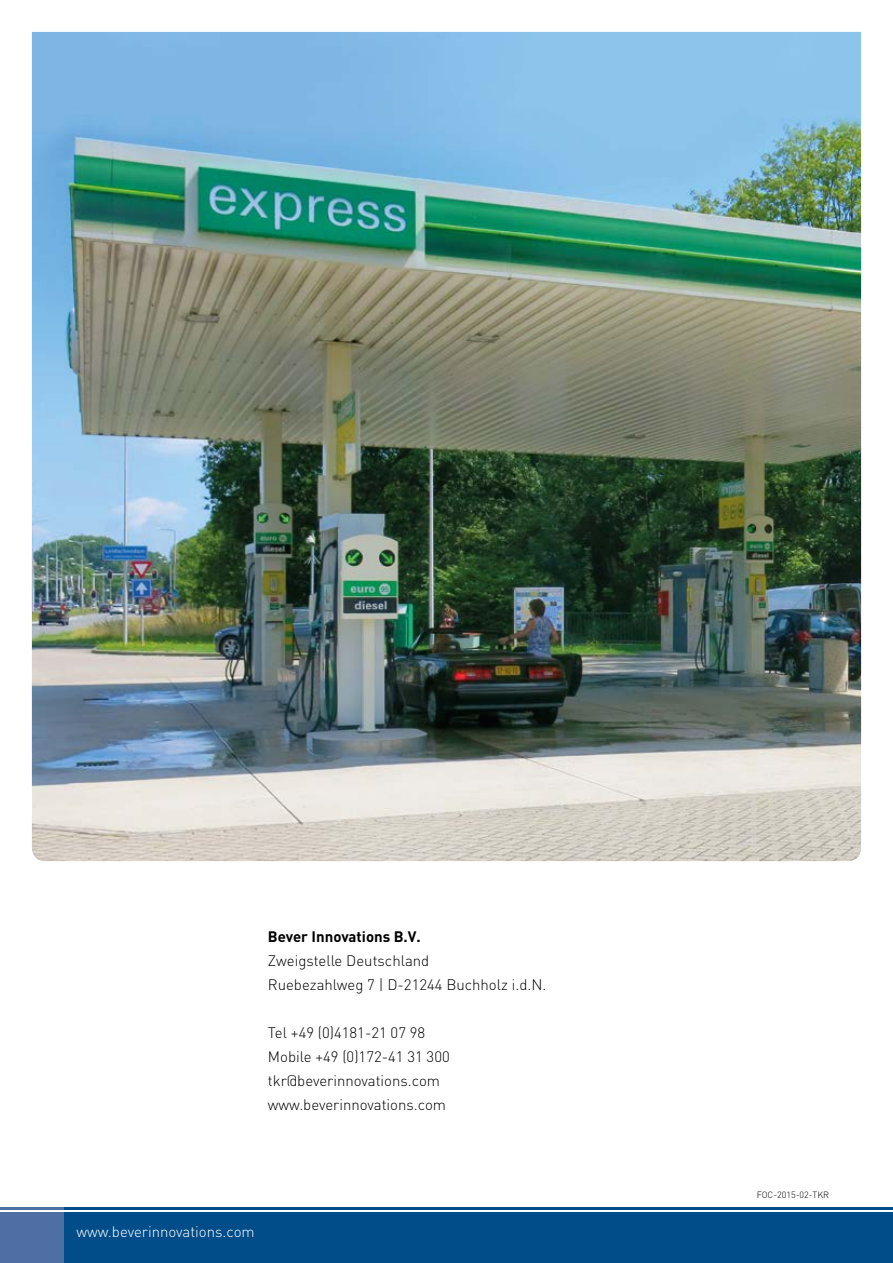
<style>
.page{position:relative;width:893px;height:1263px;background:#fff}
.page>*{position:absolute;margin:0;border:0;box-sizing:border-box;transform-origin:0 0}
.t1{font:300 15px/24px "DIN";color:#000}
.t2{font:300 15px "DIN";color:#fff}
.t3{font:700 15px "DIN";color:#000}
.t4{font:300 9px "DIN";color:#000}
</style>
<div class="page">
<div style="left:64px;top:1212px;width:829px;height:51px;background:#004d89"></div>
<div style="left:0;top:1212px;width:64px;height:51px;background:#4f6fa3"></div>
<hr style="left:64px;top:1208px;width:829px;height:2px;background:#004d89">
<hr style="left:0;top:1208px;width:64px;height:2px;background:#4f6fa3">
<img style="left:32px;top:32px;width:829px;height:829px">
<p class="t3" style="left:268px;top:927px;width:154px">Bever Innovations B.V.</p>
<p class="t1" style="left:268px;top:948px;width:280px">Zweigstelle Deutschland<br>Ruebezahlweg 7 | D-21244 Buchholz i.d.N.</p>
<p class="t1" style="left:268px;top:1020px;width:183px">Tel +49 (0)4181-21 07 98<br>Mobile +49 (0)172-41 31 300 tkr@beverinnovations.com www.beverinnovations.com</p>
<p class="t2" style="left:77px;top:1221px;width:180px">www.beverinnovations.com</p>
<p class="t4" style="left:757px;top:1189px;width:74px">FOC-2015-02-TKR</p>
</div>
